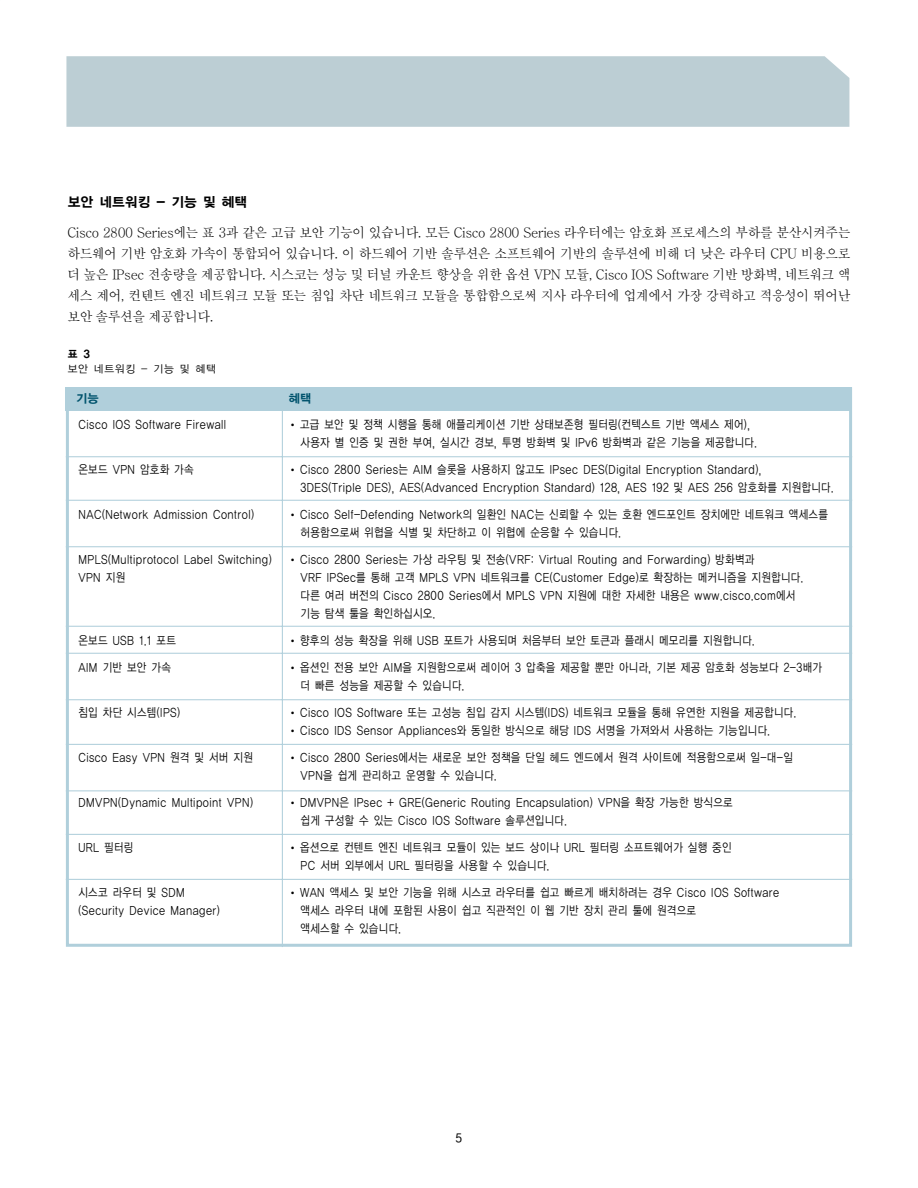
<style>
.page{position:relative;width:918px;height:1188px;background:#fff}
.page>*{position:absolute;margin:0;border:0;box-sizing:border-box;transform-origin:0 0}
.t1{font:500 13.5px/21px "HY Sin Myeong Jo";letter-spacing:-.045em;color:#000;text-align:justify;scale:.95 1}
.t2{font:13.5px "YGO15";letter-spacing:-.055em;color:#000}
.t3{font:12px/18px "YGO12";letter-spacing:-.03em;color:#000;scale:.85 1}
.t4{font:12px "YGO15";color:#00536d}
.t5{font:700 12px "HY Go Thic";color:#000}
.t6{font:10.5px "YGO12";color:#000}
.t7{font:10.5px "YGO15";color:#000}
</style>
<div class="page">
<div style="left:66px;top:56px;width:783px;height:71px;background:#bcced4"></div>
<div style="left:66px;top:387px;width:786px;height:24px;background:#b0cfdb"></div>
<div style="left:66px;top:387px;width:786px;height:560px;border:3px solid #b0cfdb"></div>
<hr style="left:66px;top:456px;width:786px;height:1px;background:#b0cfdb">
<hr style="left:66px;top:500px;width:786px;height:1px;background:#b0cfdb">
<hr style="left:66px;top:546px;width:786px;height:1px;background:#b0cfdb">
<hr style="left:66px;top:626px;width:786px;height:1px;background:#b0cfdb">
<hr style="left:66px;top:653px;width:786px;height:1px;background:#b0cfdb">
<hr style="left:66px;top:699px;width:786px;height:1px;background:#b0cfdb">
<hr style="left:66px;top:744px;width:786px;height:1px;background:#b0cfdb">
<hr style="left:66px;top:790px;width:786px;height:1px;background:#b0cfdb">
<hr style="left:66px;top:834px;width:786px;height:1px;background:#b0cfdb">
<hr style="left:66px;top:879px;width:786px;height:1px;background:#b0cfdb">
<hr style="left:282px;top:409px;width:1px;height:538px;background:#b0cfdb">
<p class="t2" style="left:67px;top:196px;width:182px">보안 네트워킹 - 기능 및 혜택</p>
<p class="t1" style="left:67px;top:224px;width:826px">Cisco 2800 Series에는 표 3과 같은 고급 보안 기능이 있습니다. 모든 Cisco 2800 Series 라우터에는 암호화 프로세스의 부하를 분산시켜주는 하드웨어 기반 암호화 가속이 통합되어 있습니다. 이 하드웨어 기반 솔루션은 소프트웨어 기반의 솔루션에 비해 더 낮은 라우터 CPU 비용으로 더 높은 IPsec 전송량을 제공합니다. 시스코는 성능 및 터널 카운트 향상을 위한 옵션 VPN 모듈, Cisco IOS Software 기반 방화벽, 네트워크 액 세스 제어, 컨텐트 엔진 네트워크 모듈 또는 침입 차단 네트워크 모듈을 통합함으로써 지사 라우터에 업계에서 가장 강력하고 적응성이 뛰어난 보안 솔루션을 제공합니다.</p>
<p class="t7" style="left:67px;top:349px;width:25px">표 3</p>
<p class="t6" style="left:67px;top:364px;width:150px">보안 네트워킹 - 기능 및 혜택</p>
<p class="t4" style="left:76px;top:393px;width:25px">기능</p>
<p class="t4" style="left:289px;top:393px;width:25px">혜택</p>
<p class="t3" style="left:78px;top:416px;width:176px">Cisco IOS Software Firewall</p>
<p class="t3" style="left:300px;top:416px;width:539px;text-indent:-9px"><sup>●</sup> 고급 보안 및 정책 시행을 통해 애플리케이션 기반 상태보존형 필터링(컨텍스트 기반 액세스 제어), 사용자 별 인증 및 권한 부여, 실시간 경보, 투명 방화벽 및 IPv6 방화벽과 같은 기능을 제공합니다.</p>
<p class="t3" style="left:78px;top:461px;width:138px">온보드 VPN 암호화 가속</p>
<p class="t3" style="left:300px;top:461px;width:630px;text-indent:-9px"><sup>●</sup> Cisco 2800 Series는 AIM 슬롯을 사용하지 않고도 IPsec DES(Digital Encryption Standard),<br>3DES(Triple DES), AES(Advanced Encryption Standard) 128, AES 192 및 AES 256 암호화를 지원합니다.</p>
<p class="t3" style="left:78px;top:506px;width:209px">NAC(Network Admission Control)</p>
<p class="t3" style="left:300px;top:506px;width:623px;text-indent:-9px"><sup>●</sup> Cisco Self-Defending Network의 일환인 NAC는 신뢰할 수 있는 호환 엔드포인트 장치에만 네트워크 액세스를 허용함으로써 위협을 식별 및 차단하고 이 위협에 순응할 수 있습니다.</p>
<p class="t3" style="left:78px;top:551px;width:230px">MPLS(Multiprotocol Label Switching)</p>
<p class="t3" style="left:291px;top:551px;width:547px"><sup>●</sup> Cisco 2800 Series는 가상 라우팅 및 전송(VRF: Virtual Routing and Forwarding) 방화벽과</p>
<p class="t3" style="left:78px;top:569px;width:57px">VPN 지원</p>
<p class="t3" style="left:300px;top:569px;width:594px">VRF IPSec를 통해 고객 MPLS VPN 네트워크를 CE(Customer Edge)로 확장하는 메커니즘을 지원합니다. 다른 여러 버전의 Cisco 2800 Series에서 MPLS VPN 지원에 대한 자세한 내용은 www.cisco.com에서 기능 탐색 툴을 확인하십시오.</p>
<p class="t3" style="left:78px;top:632px;width:117px">온보드 USB 1.1 포트</p>
<p class="t3" style="left:291px;top:632px;width:548px"><sup>●</sup> 향후의 성능 확장을 위해 USB 포트가 사용되며 처음부터 보안 토큰과 플래시 메모리를 지원합니다.</p>
<p class="t3" style="left:78px;top:659px;width:111px">AIM 기반 보안 가속</p>
<p class="t3" style="left:300px;top:659px;width:616px;text-indent:-9px"><sup>●</sup> 옵션인 전용 보안 AIM을 지원함으로써 레이어 3 압축을 제공할 뿐만 아니라, 기본 제공 암호화 성능보다 2-3배가 더 빠른 성능을 제공할 수 있습니다.</p>
<p class="t3" style="left:78px;top:704px;width:122px">침입 차단 시스템(IPS)</p>
<p class="t3" style="left:291px;top:704px;width:597px"><sup>●</sup> Cisco IOS Software 또는 고성능 침입 감지 시스템(IDS) 네트워크 모듈을 통해 유연한 지원을 제공합니다.</p>
<p class="t3" style="left:291px;top:722px;width:566px"><sup>●</sup> Cisco IDS Sensor Appliances와 동일한 방식으로 해당 IDS 서명을 가져와서 사용하는 기능입니다.</p>
<p class="t3" style="left:78px;top:749px;width:207px">Cisco Easy VPN 원격 및 서버 지원</p>
<p class="t3" style="left:300px;top:749px;width:582px;text-indent:-9px"><sup>●</sup> Cisco 2800 Series에서는 새로운 보안 정책을 단일 헤드 엔드에서 원격 사이트에 적용함으로써 일-대-일<br>VPN을 쉽게 관리하고 운영할 수 있습니다.</p>
<p class="t3" style="left:78px;top:794px;width:208px">DMVPN(Dynamic Multipoint VPN)</p>
<p class="t3" style="left:300px;top:794px;width:511px;text-indent:-9px"><sup>●</sup> DMVPN은 IPsec + GRE(Generic Routing Encapsulation) VPN을 확장 가능한 방식으로 쉽게 구성할 수 있는 Cisco IOS Software 솔루션입니다.</p>
<p class="t3" style="left:78px;top:839px;width:67px">URL 필터링</p>
<p class="t3" style="left:300px;top:839px;width:509px;text-indent:-9px"><sup>●</sup> 옵션으로 컨텐트 엔진 네트워크 모듈이 있는 보드 상이나 URL 필터링 소프트웨어가 실행 중인<br>PC 서버 외부에서 URL 필터링을 사용할 수 있습니다.</p>
<p class="t3" style="left:78px;top:884px;width:127px">시스코 라우터 및 SDM</p>
<p class="t3" style="left:291px;top:884px;width:577px"><sup>●</sup> WAN 액세스 및 보안 기능을 위해 시스코 라우터를 쉽고 빠르게 배치하려는 경우 Cisco IOS Software</p>
<p class="t3" style="left:78px;top:902px;width:168px">(Security Device Manager)</p>
<p class="t3" style="left:300px;top:902px;width:468px">액세스 라우터 내에 포함된 사용이 쉽고 직관적인 이 웹 기반 장치 관리 툴에 원격으로 액세스할 수 있습니다.</p>
<p class="t5" style="left:455px;top:1133px;width:9px">5</p>
</div>
